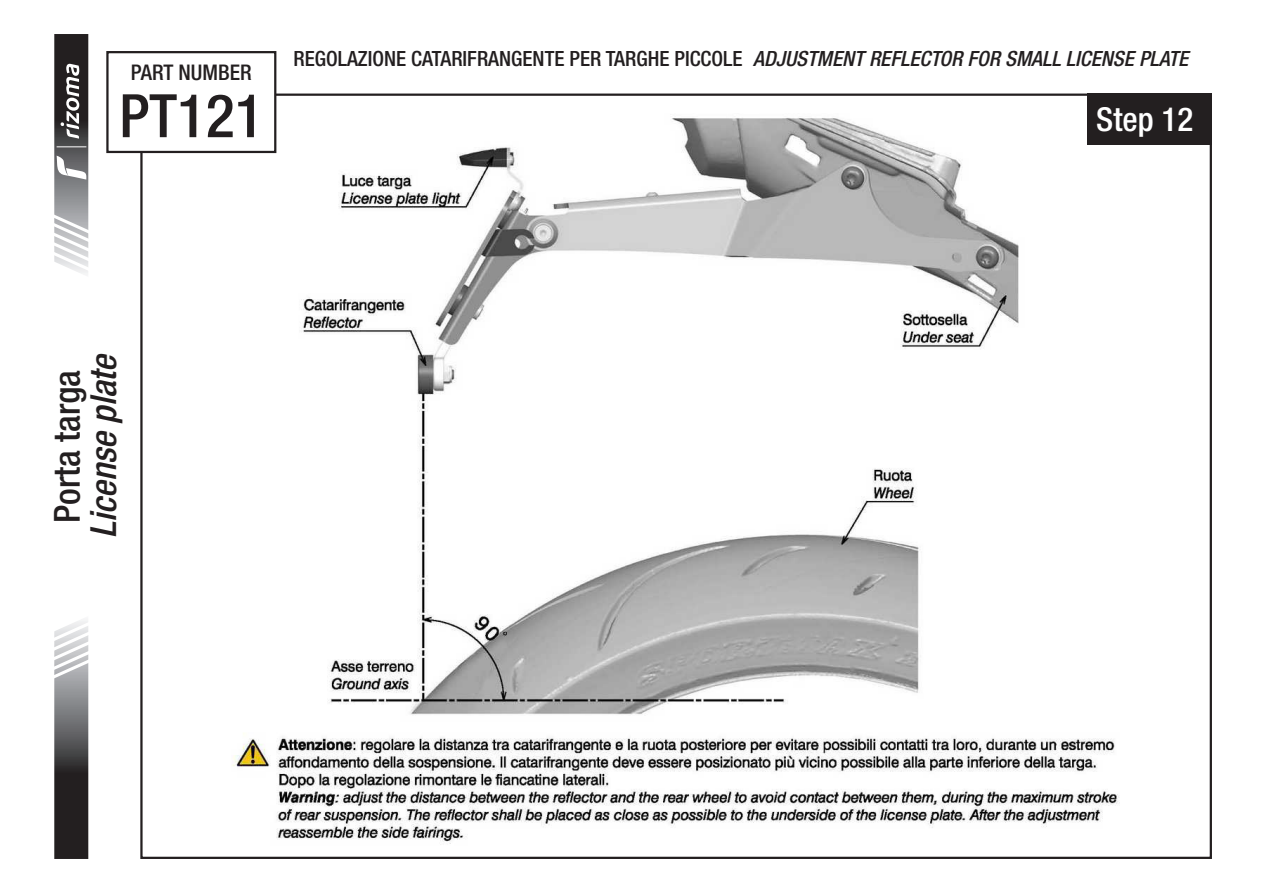
<style>
.page{position:relative;width:1263px;height:893px;background:#fff}
.page>*{position:absolute;margin:0;border:0;box-sizing:border-box;transform-origin:0 0}
.t1{font:500 condensed 60px "Helvetica Neue LT Std";color:#231f20}
.t2{font:italic 500 condensed 36px "Helvetica Neue LT Std";color:#231f20}
.t3{font:500 condensed 36px "Helvetica Neue LT Std";color:#231f20}
.t4{font:500 condensed 33px "Helvetica Neue LT Std";color:#fff}
.t5{font:500 condensed 21.6px "Helvetica Neue LT Std";color:#231f20}
.t6{font:500 condensed 21px "Helvetica Neue LT Std";color:#231f20}
.s1{font-style:italic}
</style>
<div class="page">
<img style="left:209px;top:103px;width:911px;height:741px">
<div style="left:1088px;top:94px;width:124px;height:51px;background:#231f20"></div>
<svg style="left:54px;top:620px;width:35px;height:239px;background:#706f70"></svg>
<svg style="left:54px;top:34px;width:35px;height:240px"></svg>
<div style="left:107px;top:52px;width:168px;height:100px;background:#fff"></div>
<div style="left:106px;top:51px;width:170px;height:102px;border:2px solid #231f20"></div>
<p class="t5" style="left:131px;top:59px;width:122px">PART NUMBER</p>
<h1 class="t1" style="left:119px;top:80px;width:146px">PT121</h1>
<p class="t6" style="left:293px;top:46px;width:896px">REGOLAZIONE CATARIFRANGENTE PER TARGHE PICCOLE <span class="s1">ADJUSTMENT REFLECTOR FOR SMALL LICENSE PLATE</span></p>
<h3 class="t4" style="left:1096px;top:99px;width:99px">Step 12</h3>
<h2 class="t2" style="left:82px;top:538px;width:187px;rotate:-90deg">License plate</h2>
<h2 class="t3" style="left:46px;top:523px;width:155px;rotate:-90deg">Porta targa</h2>
</div>
